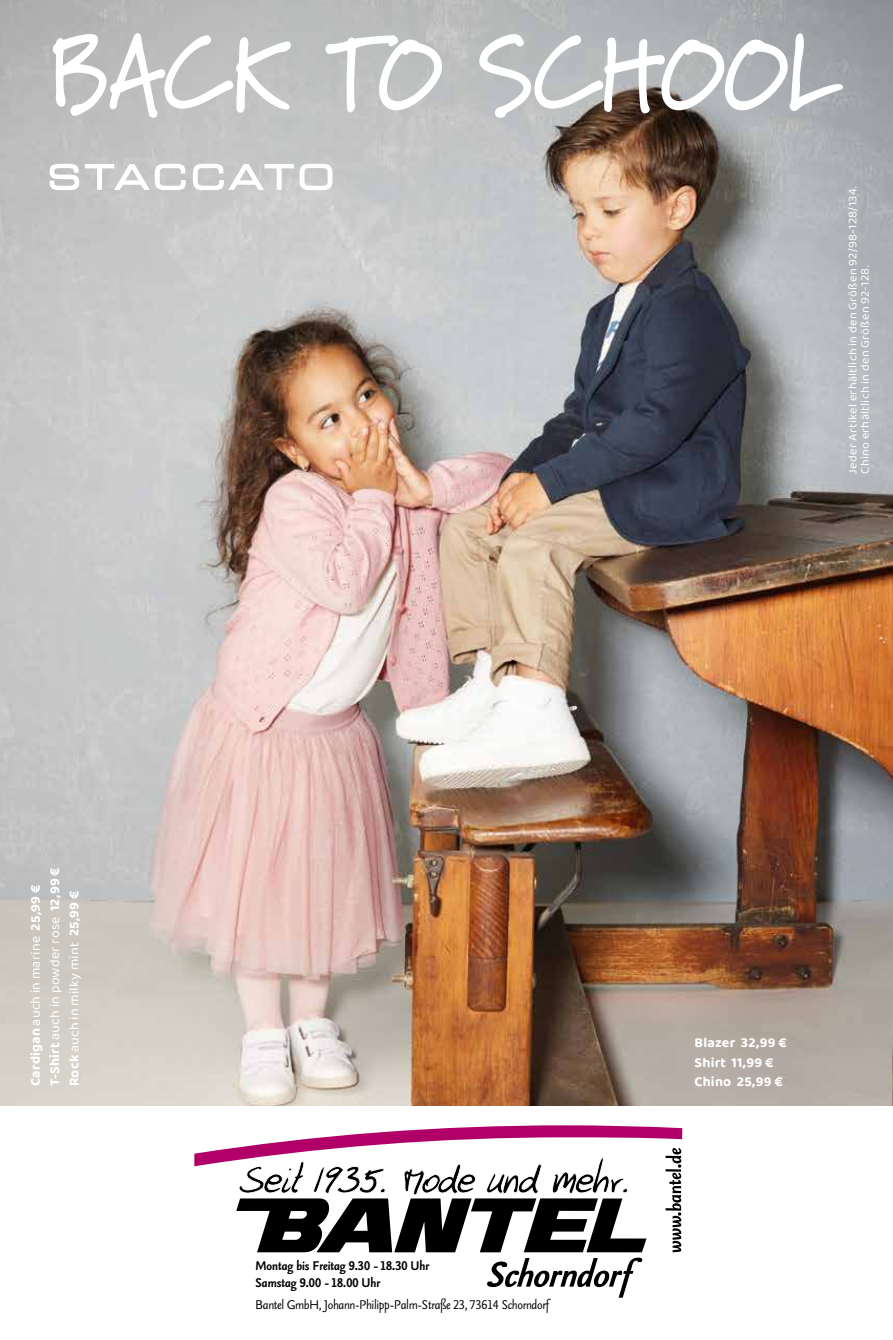
<style>
.page{position:relative;width:893px;height:1340px;background:#fff}
.page>*{position:absolute;margin:0;border:0;box-sizing:border-box;transform-origin:0 0}
.t1{font:700 107.1px "Marydale";color:#fff;scale:.85 1}
.t2{font:italic 15.22px "Seria Sans Lf";letter-spacing:-.02em;color:#000}
.t3{font:italic 700 15.22px/17px "Seria Sans Lf";color:#000}
.t4{font:700 14px/19.2px "Baloo 2";letter-spacing:.015em;color:#fff}
.t5{font:14px/19.2px "Baloo 2";letter-spacing:.01em;color:#fff}
.t6{font:12.25px/12.2px "Baloo 2";letter-spacing:.025em;color:#fff}
.s1{font-weight:700}
.s2{font-weight:400}
</style>
<div class="page">
<img style="left:0;top:0;width:893px;height:1106px">
<svg style="left:50px;top:164px;width:29px;height:26px"></svg>
<svg style="left:85px;top:164px;width:101px;height:26px"></svg>
<svg style="left:193px;top:164px;width:101px;height:26px"></svg>
<svg style="left:300px;top:164px;width:33px;height:26px"></svg>
<svg style="left:194px;top:1125px;width:488px;height:172px"></svg>
<h1 class="t1" style="left:50px;top:10px;width:931px">BACK TO SCHOOL</h1>
<p class="t5" style="left:46px;top:1086px;width:220px;rotate:-90deg"><span class="s1">T-Shirt</span> auch in powder rose <span class="s1">12,99 €<br>Rock</span> auch in milky mint <span class="s1">25,99 €</span></p>
<p class="t4" style="left:26px;top:1086px;width:203px;rotate:-90deg">Cardigan <span class="s2">auch in marine</span> 25,99 €</p>
<p class="t6" style="left:847px;top:473px;width:289px;rotate:-90deg">Jeder Artikel erhältlich in den Größen 92/98-128/134.<br>Chino erhältlich in den Größen 92-128.</p>
<p class="t3" style="left:255px;top:1257px;width:175px">Montag bis Freitag 9.30 -18.30 Uhr<br>Samstag 9.00 -18.00 Uhr</p>
<p class="t2" style="left:255px;top:1296px;width:295px">Bantel GmbH, Johann-Philipp-Palm-Straße 23, 73614 Schorndorf</p>
<p class="t4" style="left:694px;top:1033px;width:94px">Blazer 32,99 €<br>Shirt 11,99 €</p>
<p class="t4" style="left:694px;top:1072px;width:90px">Chino 25,99 €</p>
</div>
